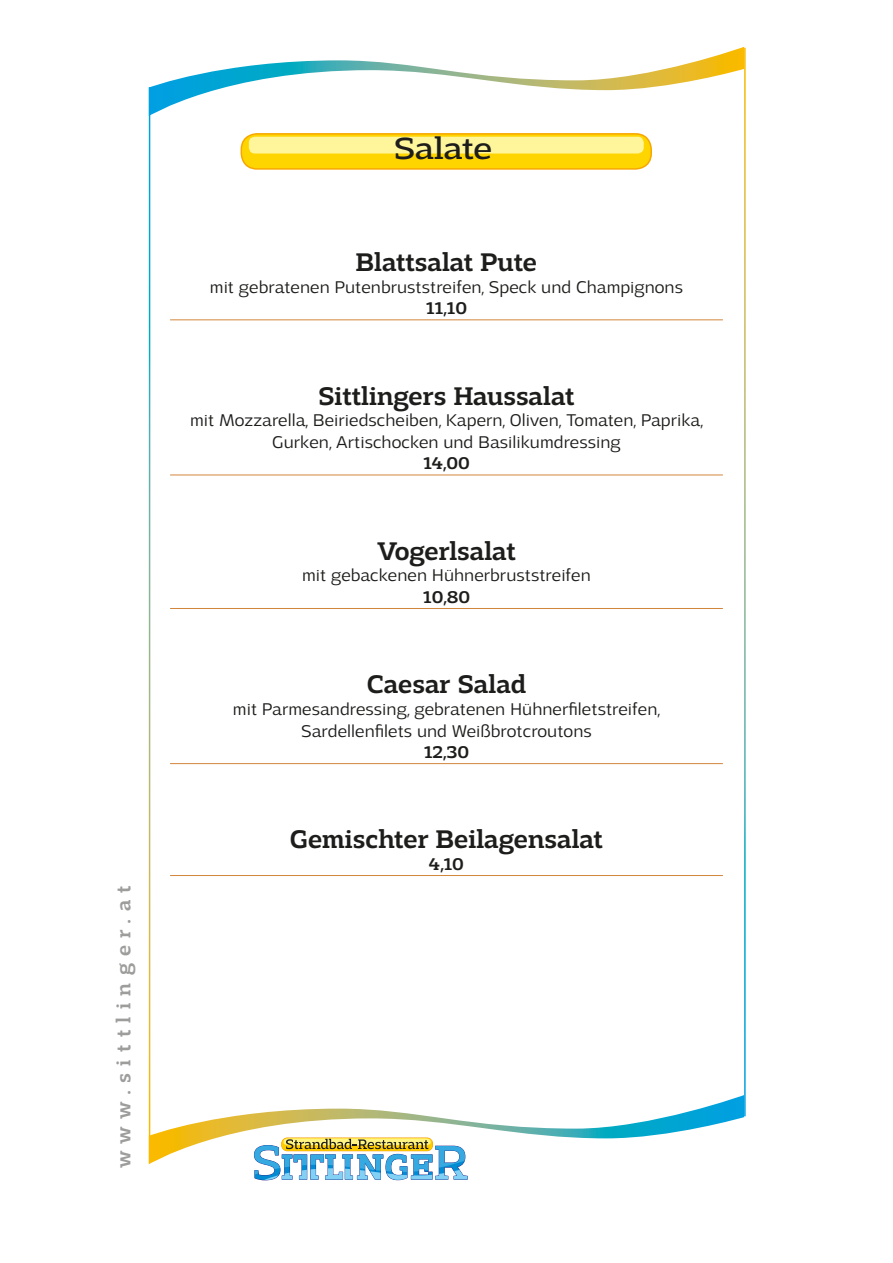
<style>
.page{position:relative;width:893px;height:1263px;background:#fff}
.page>*{position:absolute;margin:0;border:0;box-sizing:border-box;transform-origin:0 0}
.t1{font:32.4px "Adria Slab";letter-spacing:-.005em;color:#1d1d1b;scale:1.11 1}
.t2{font:500 27px "Adria Slab";color:#1d1d1b}
.t3{font:500 21px "Adria Slab";letter-spacing:.35em;color:#9d9d9c}
.t4{font:300 18px/21.6px "Adria Grotesk";color:#1d1d1b;text-align:center}
.t5{font:500 18px "Adria Slab";color:#1d1d1b}
</style>
<div class="page">
<svg style="left:149px;top:1095px;width:595px;height:85px"></svg>
<svg style="left:150px;top:47px;width:594px;height:69px"></svg>
<hr style="left:149px;top:87px;width:1px;height:1076px;background:#fff">
<hr style="left:170px;top:319px;width:553px;height:1px;background:#d2863c">
<hr style="left:170px;top:475px;width:553px;height:1px;background:#d2863c">
<hr style="left:170px;top:608px;width:553px;height:1px;background:#d2863c">
<hr style="left:170px;top:763px;width:553px;height:1px;background:#d2863c">
<hr style="left:170px;top:875px;width:553px;height:1px;background:#d2863c">
<div style="left:241px;top:134px;width:410px;height:35px;background:#ffd500;border-radius:16px"></div>
<div style="left:241px;top:133px;width:411px;height:37px;border:2px solid #f7a600;border-radius:16px"></div>
<div style="left:249px;top:137px;width:395px;height:16px;background:#fff69b;border-radius:6px"></div>
<p class="t3" style="left:111px;top:1168px;width:284px;rotate:-90deg">www.sittlinger.at</p>
<h1 class="t1" style="left:394px;top:130px;width:90px">Salate</h1>
<h2 class="t2" style="left:356px;top:247px;width:183px">Blattsalat Pute</h2>
<p class="t4" style="left:210px;top:276px;width:475px">mit gebratenen Putenbruststreifen, Speck und Champignons</p>
<p class="t5" style="left:426px;top:298px;width:43px">11,10</p>
<h2 class="t2" style="left:318px;top:380px;width:257px">Sittlingers Haussalat</h2>
<p class="t4" style="left:190px;top:409px;width:514px">mit Mozzarella, Beiriedscheiben, Kapern, Oliven, Tomaten, Paprika,<br>Gurken, Artischocken und Basilikumdressing</p>
<p class="t5" style="left:423px;top:453px;width:48px">14,00</p>
<h2 class="t2" style="left:377px;top:535px;width:140px">Vogerlsalat</h2>
<p class="t4" style="left:302px;top:565px;width:290px">mit gebackenen Hühnerbruststreifen</p>
<p class="t5" style="left:423px;top:587px;width:49px">10,80</p>
<h2 class="t2" style="left:367px;top:669px;width:161px">Caesar Salad</h2>
<p class="t4" style="left:233px;top:698px;width:429px">mit Parmesandressing, gebratenen Hühnerfiletstreifen,<br>Sardellenfilets und Weißbrotcroutons</p>
<p class="t5" style="left:424px;top:742px;width:47px">12,30</p>
<h2 class="t2" style="left:290px;top:824px;width:314px">Gemischter Beilagensalat</h2>
<p class="t5" style="left:429px;top:854px;width:37px">4,10</p>
</div>
